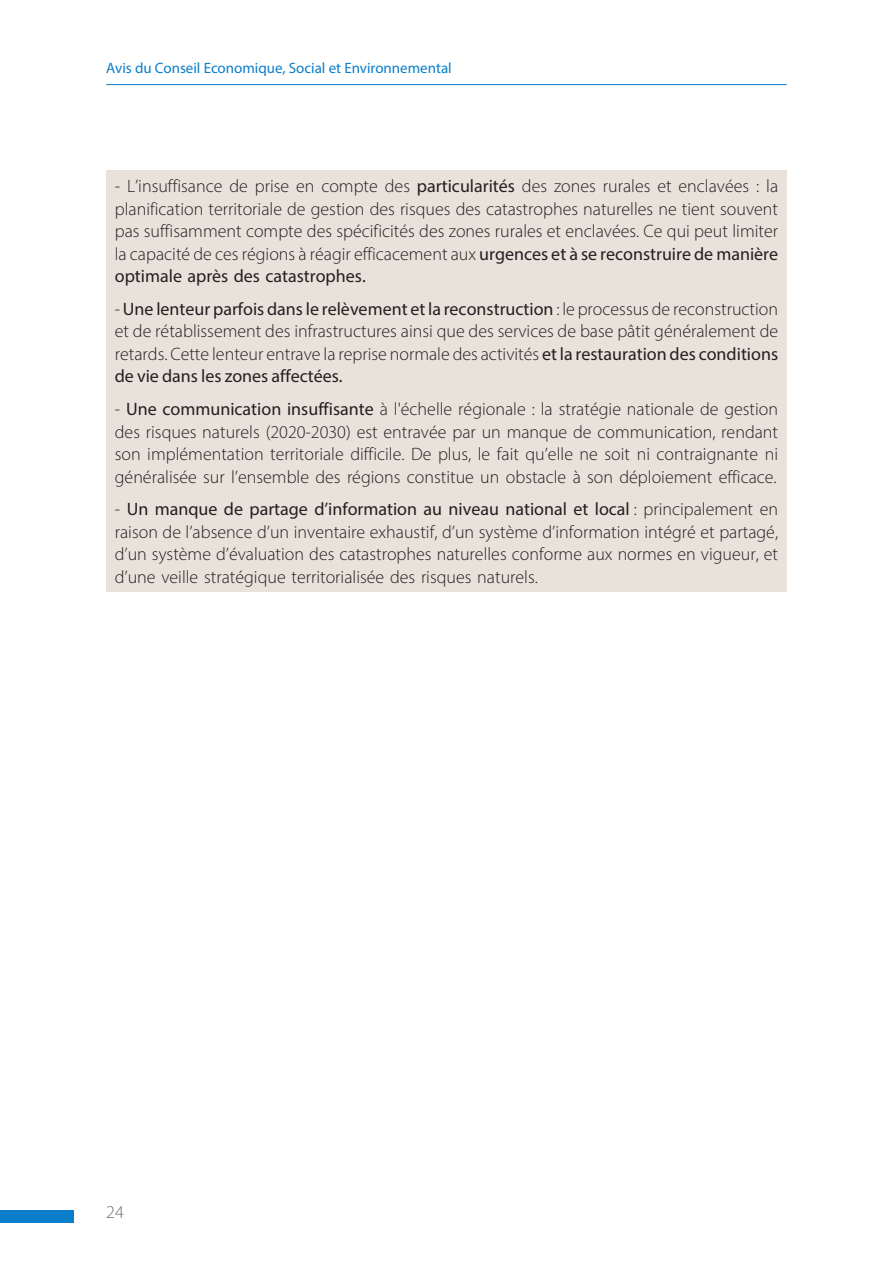
<style>
.page{position:relative;width:893px;height:1263px;background:#fff}
.page>*{position:absolute;margin:0;border:0;box-sizing:border-box;transform-origin:0 0}
.t1{font:300 18px/22.5px "Myriad Pro";color:#231f20;text-align:justify}
.t2{font:300 18px "Myriad Pro";color:#6c6d70}
.t3{font:15px "Myriad Pro";color:#0a7eca}
.s1{font-weight:400}
</style>
<div class="page">
<div style="left:0;top:1210px;width:74px;height:13px;background:#0a7eca"></div>
<hr style="left:106px;top:84px;width:681px;height:1px;background:#0a7eca">
<div style="left:106px;top:170px;width:681px;height:421px;background:#e9e2db"></div>
<p class="t3" style="left:106px;top:59px;width:347px">Avis du Conseil Economique, Social et Environnemental</p>
<p class="t1" style="left:115px;top:175px;width:665px">- L’insuffisance de prise en compte des <span class="s1">particularités</span> des zones rurales et enclavées : la planification territoriale de gestion des risques des catastrophes naturelles ne tient souvent pas suffisamment compte des spécificités des zones rurales et enclavées. Ce qui peut limiter la capacité de ces régions à réagir efficacement aux <span class="s1">urgences et à se reconstruire de manière optimale après des catastrophes.</span></p>
<p class="t1" style="left:115px;top:297px;width:665px">- <span class="s1">Une lenteur parfois dans le relèvement et la reconstruction</span> : le processus de reconstruction et de rétablissement des infrastructures ainsi que des services de base pâtit généralement de retards. Cette lenteur entrave la reprise normale des activités <span class="s1">et la restauration des conditions de vie dans les zones affectées.</span></p>
<p class="t1" style="left:115px;top:398px;width:665px">- <span class="s1">Une communication insuffisante</span> à l'échelle régionale : la stratégie nationale de gestion des risques naturels (2020-2030) est entravée par un manque de communication, rendant son implémentation territoriale difficile. De plus, le fait qu’elle ne soit ni contraignante ni généralisée sur l’ensemble des régions constitue un obstacle à son déploiement efficace.</p>
<p class="t1" style="left:115px;top:498px;width:665px">- <span class="s1">Un manque de partage d’information au niveau national et local</span> : principalement en raison de l’absence d’un inventaire exhaustif, d’un système d’information intégré et partagé, d’un système d’évaluation des catastrophes naturelles conforme aux normes en vigueur, et d’une veille stratégique territorialisée des risques naturels.</p>
<p class="t2" style="left:106px;top:1201px;width:19px">24</p>
</div>
